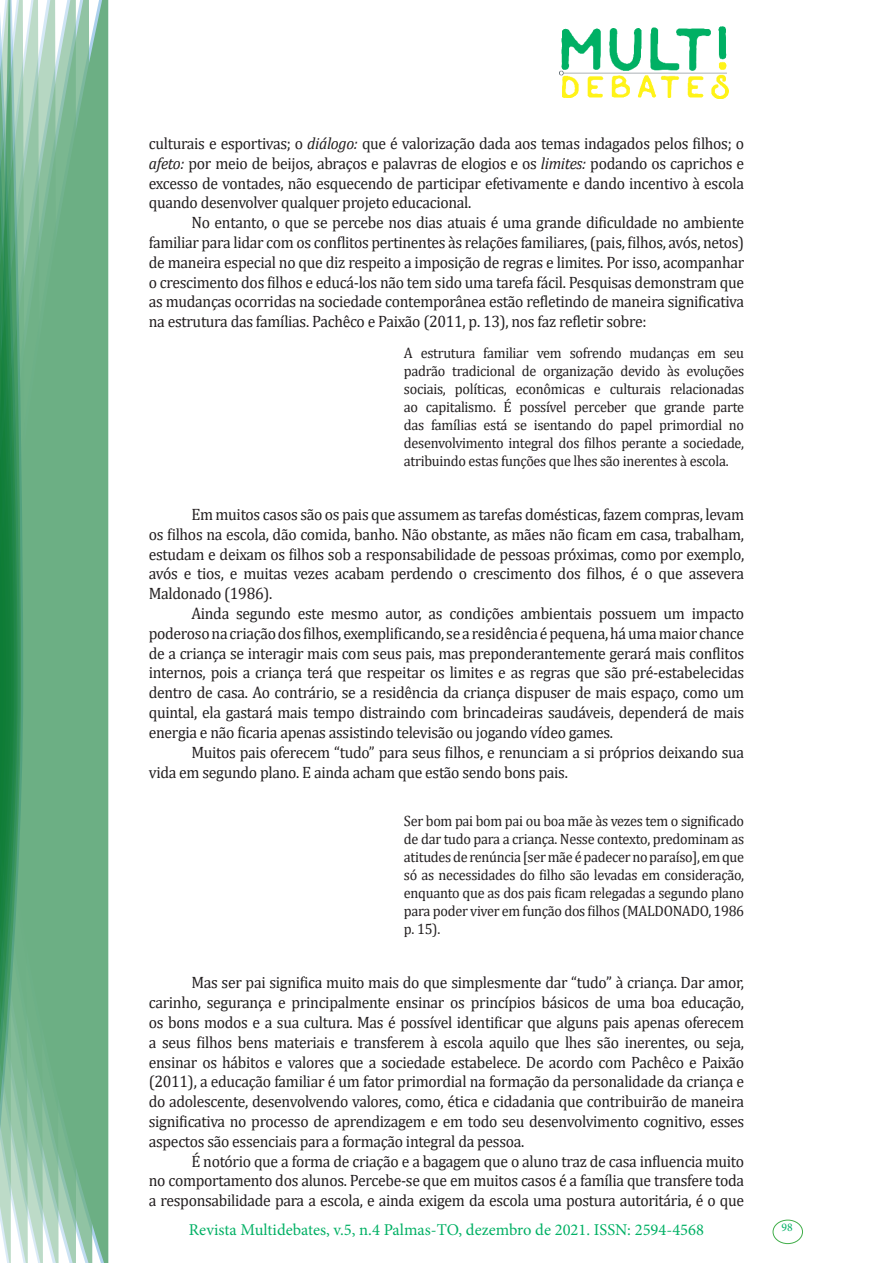
<style>
.page{position:relative;width:893px;height:1263px;background:#fff}
.page>*{position:absolute;margin:0;border:0;box-sizing:border-box;transform-origin:0 0}
.Texto_base{font:16.5px/19.8px "Cambria";letter-spacing:-.02em;color:#231f20;text-align:justify;scale:.95 1}
.t1{font:16.5px "Minion Pro";color:#00b064}
.Citação_deb{font:15px/18px "Cambria";letter-spacing:-.02em;color:#231f20;text-align:justify;scale:.95 1}
.t2{font:11.7px "Minion Pro";color:#00b064}
.s1{font-style:italic}
</style>
<div class="page">
<img style="left:559px;top:26px;width:169px;height:72px">
<div style="left:95px;top:0;width:14px;height:1263px;background:#6caf84"></div>
<svg style="left:79px;top:0;width:16px;height:1263px;background:#71b289"></svg>
<svg style="left:62px;top:0;width:17px;height:1263px;background:#75b48c"></svg>
<svg style="left:45px;top:0;width:17px;height:1263px;background:#7cb792"></svg>
<svg style="left:30px;top:0;width:15px;height:1263px;background:#80ba96"></svg>
<svg style="left:0;top:0;width:30px;height:1263px;background:#61a97f"></svg>
<div style="left:772px;top:1219px;width:31px;height:25px;border:1px solid #40ae49;border-radius:50%"></div>
<p class="Texto_base" style="left:149px;top:133px;width:628px">culturais e esportivas; o <span class="s1">diálogo:</span> que é valorização dada aos temas indagados pelos filhos; o <span class="s1">afeto:</span> por meio de beijos, abraços e palavras de elogios e os <span class="s1">limites:</span> podando os caprichos e excesso de vontades, não esquecendo de participar efetivamente e dando incentivo à escola quando desenvolver qualquer projeto educacional.</p>
<p class="Texto_base" style="left:149px;top:213px;width:628px;text-indent:43px">No entanto, o que se percebe nos dias atuais é uma grande dificuldade no ambiente familiar para lidar com os conflitos pertinentes às relações familiares, (pais, filhos, avós, netos) de maneira especial no que diz respeito a imposição de regras e limites. Por isso, acompanhar o crescimento dos filhos e educá-los não tem sido uma tarefa fácil. Pesquisas demonstram que as mudanças ocorridas na sociedade contemporânea estão refletindo de maneira significativa na estrutura das famílias. Pachêco e Paixão (2011, p. 13), nos faz refletir sobre:</p>
<p class="Citação_deb" style="left:404px;top:344px;width:360px">A estrutura familiar vem sofrendo mudanças em seu padrão tradicional de organização devido às evoluções sociais, políticas, econômicas e culturais relacionadas ao capitalismo. É possível perceber que grande parte das famílias está se isentando do papel primordial no desenvolvimento integral dos filhos perante a sociedade, atribuindo estas funções que lhes são inerentes à escola.</p>
<p class="Texto_base" style="left:149px;top:504px;width:628px;text-indent:43px">Em muitos casos são os pais que assumem as tarefas domésticas, fazem compras, levam os filhos na escola, dão comida, banho. Não obstante, as mães não ficam em casa, trabalham, estudam e deixam os filhos sob a responsabilidade de pessoas próximas, como por exemplo, avós e tios, e muitas vezes acabam perdendo o crescimento dos filhos, é o que assevera Maldonado (1986).</p>
<p class="Texto_base" style="left:149px;top:603px;width:628px;text-indent:43px">Ainda segundo este mesmo autor, as condições ambientais possuem um impacto poderoso na criação dos filhos, exemplificando, se a residência é pequena, há uma maior chance de a criança se interagir mais com seus pais, mas preponderantemente gerará mais conflitos internos, pois a criança terá que respeitar os limites e as regras que são pré-estabelecidas dentro de casa. Ao contrário, se a residência da criança dispuser de mais espaço, como um quintal, ela gastará mais tempo distraindo com brincadeiras saudáveis, dependerá de mais energia e não ficaria apenas assistindo televisão ou jogando vídeo games.</p>
<p class="Texto_base" style="left:149px;top:742px;width:628px;text-indent:43px">Muitos pais oferecem “tudo” para seus filhos, e renunciam a si próprios deixando sua vida em segundo plano. E ainda acham que estão sendo bons pais.</p>
<p class="Citação_deb" style="left:404px;top:812px;width:360px">Ser bom pai bom pai ou boa mãe às vezes tem o significado de dar tudo para a criança. Nesse contexto, predominam as atitudes de renúncia [ser mãe é padecer no paraíso], em que só as necessidades do filho são levadas em consideração, enquanto que as dos pais ficam relegadas a segundo plano para poder viver em função dos filhos (MALDONADO, 1986 p. 15).</p>
<p class="Texto_base" style="left:149px;top:973px;width:628px;text-indent:43px">Mas ser pai significa muito mais do que simplesmente dar “tudo” à criança. Dar amor, carinho, segurança e principalmente ensinar os princípios básicos de uma boa educação, os bons modos e a sua cultura. Mas é possível identificar que alguns pais apenas oferecem a seus filhos bens materiais e transferem à escola aquilo que lhes são inerentes, ou seja, ensinar os hábitos e valores que a sociedade estabelece. De acordo com Pachêco e Paixão (2011), a educação familiar é um fator primordial na formação da personalidade da criança e do adolescente, desenvolvendo valores, como, ética e cidadania que contribuirão de maneira significativa no processo de aprendizagem e em todo seu desenvolvimento cognitivo, esses aspectos são essenciais para a formação integral da pessoa.</p>
<p class="Texto_base" style="left:149px;top:1151px;width:628px;text-indent:43px">É notório que a forma de criação e a bagagem que o aluno traz de casa influencia muito no comportamento dos alunos. Percebe-se que em muitos casos é a família que transfere toda a responsabilidade para a escola, e ainda exigem da escola uma postura autoritária, é o que</p>
<p class="t1" style="left:189px;top:1218px;width:517px">Revista Multidebates, v.5, n.4 Palmas-TO, dezembro de 2021. ISSN: 2594-4568</p>
<p class="t2" style="left:781px;top:1219px;width:13px">98</p>
</div>
